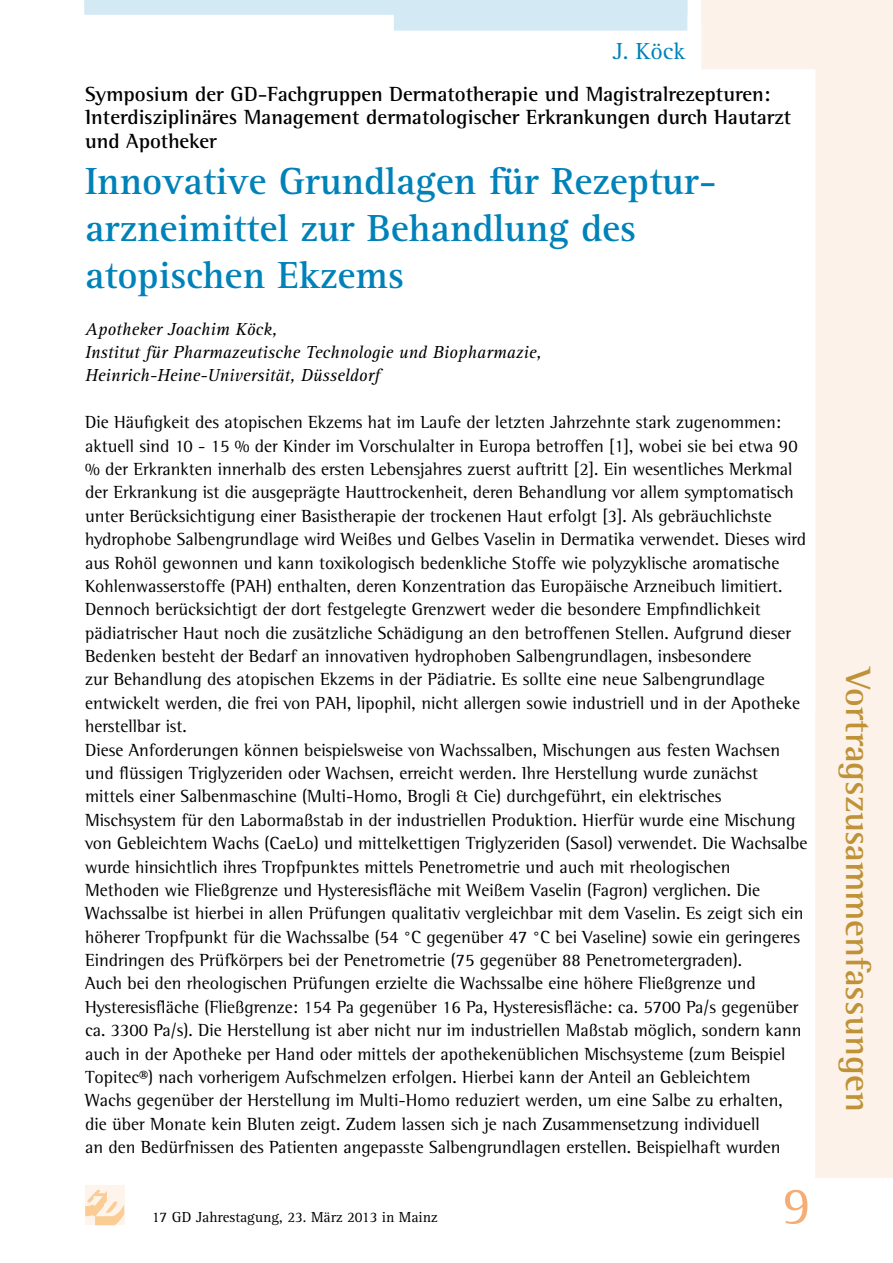
<style>
.page{position:relative;width:893px;height:1263px;background:#fff}
.page>*{position:absolute;margin:0;border:0;box-sizing:border-box;transform-origin:0 0}
.t1{font:54px "Agfa Rotis Serif";color:#f5ac75}
.t2{font:700 39px/46.8px "Agfa Rotis Serif";color:#0082b8}
.t3{font:700 36px "Agfa Rotis Semi Serif";color:#bf9237}
.t4{font:24px "Agfa Rotis Serif";color:#0082b8}
.t5{font:700 21px/23.4px "Agfa Rotis Semi Serif";color:#000}
.t6{font:18px/23.4px "Agfa Rotis Semi Serif";color:#000}
.t7{font:italic 18px/23.4px "Agfa Rotis Serif";color:#000}
.t8{font:15px "Agfa Rotis Serif";color:#000}
</style>
<div class="page">
<svg style="left:701px;top:21px;width:192px;height:1157px"></svg>
<div style="left:85px;top:1186px;width:39px;height:39px;background:#fef4eb"></div>
<svg style="left:85px;top:1189px;width:39px;height:36px"></svg>
<svg style="left:84px;top:0;width:603px;height:31px"></svg>
<div style="left:701px;top:0;width:192px;height:21px;background:#fcf2ea"></div>
<h3 class="t4" style="left:612px;top:37px;width:74px">J. Köck</h3>
<p class="t5" style="left:85px;top:82px;width:708px">Symposium der GD-Fachgruppen Dermatotherapie und Magistralrezepturen:<br>Interdisziplinäres Management dermatologischer Erkrankungen durch Hautarzt und Apotheker</p>
<h2 class="t2" style="left:85px;top:159px;width:633px">Innovative Grundlagen für Rezeptur&shy;arzneimittel zur Behandlung des atopischen Ekzems</h2>
<p class="t7" style="left:85px;top:318px;width:458px">Apotheker Joachim Köck,<br>Institut für Pharmazeutische Technologie und Biopharmazie,<br>Heinrich-Heine-Universität, Düsseldorf</p>
<p class="t6" style="left:85px;top:410px;width:724px">Die Häufigkeit des atopischen Ekzems hat im Laufe der letzten Jahrzehnte stark zugenommen: aktuell sind 10 - 15 % der Kinder im Vorschulalter in Europa betroffen [1], wobei sie bei etwa 90 % der Erkrankten innerhalb des ersten Lebensjahres zuerst auftritt [2]. Ein wesentliches Merkmal der Erkrankung ist die ausgeprägte Hauttrockenheit, deren Behandlung vor allem symptomatisch unter Berücksichtigung einer Basistherapie der trockenen Haut erfolgt [3]. Als gebräuchlichste hydrophobe Salbengrundlage wird Weißes und Gelbes Vaselin in Dermatika verwendet. Dieses wird aus Rohöl gewonnen und kann toxikologisch bedenkliche Stoffe wie polyzyklische aromatische Kohlenwasserstoffe (PAH) enthalten, deren Konzentration das Europäische Arzneibuch limitiert.<br>Dennoch berücksichtigt der dort festgelegte Grenzwert weder die besondere Empfindlichkeit pädiatrischer Haut noch die zusätzliche Schädigung an den betroffenen Stellen. Aufgrund dieser Bedenken besteht der Bedarf an innovativen hydrophoben Salbengrundlagen, insbesondere<br>zur Behandlung des atopischen Ekzems in der Pädiatrie. Es sollte eine neue Salbengrundlage entwickelt werden, die frei von PAH, lipophil, nicht allergen sowie industriell und in der Apotheke herstellbar ist.<br>Diese Anforderungen können beispielsweise von Wachssalben, Mischungen aus festen Wachsen und flüssigen Triglyzeriden oder Wachsen, erreicht werden. Ihre Herstellung wurde zunächst mittels einer Salbenmaschine (Multi-Homo, Brogli &amp; Cie) durchgeführt, ein elektrisches Mischsystem für den Labormaßstab in der industriellen Produktion. Hierfür wurde eine Mischung von Gebleichtem Wachs (CaeLo) und mittelkettigen Triglyzeriden (Sasol) verwendet. Die Wachsalbe wurde hinsichtlich ihres Tropfpunktes mittels Penetrometrie und auch mit rheologischen Methoden wie Fließgrenze und Hysteresisfläche mit Weißem Vaselin (Fagron) verglichen. Die Wachssalbe ist hierbei in allen Prüfungen qualitativ vergleichbar mit dem Vaselin. Es zeigt sich ein höherer Tropfpunkt für die Wachssalbe (54 °C gegenüber 47 °C bei Vaseline) sowie ein geringeres Eindringen des Prüfkörpers bei der Penetrometrie (75 gegenüber 88 Penetrometergraden).<br>Auch bei den rheologischen Prüfungen erzielte die Wachssalbe eine höhere Fließgrenze und Hysteresisfläche (Fließgrenze: 154 Pa gegenüber 16 Pa, Hysteresisfläche: ca. 5700 Pa/s gegenüber ca. 3300 Pa/s). Die Herstellung ist aber nicht nur im industriellen Maßstab möglich, sondern kann auch in der Apotheke per Hand oder mittels der apothekenüblichen Mischsysteme (zum Beispiel Topitec®) nach vorherigem Aufschmelzen erfolgen. Hierbei kann der Anteil an Gebleichtem<br>Wachs gegenüber der Herstellung im Multi-Homo reduziert werden, um eine Salbe zu erhalten, die über Monate kein Bluten zeigt. Zudem lassen sich je nach Zusammensetzung individuell<br>an den Bedürfnissen des Patienten angepasste Salbengrundlagen erstellen. Beispielhaft wurden</p>
<p class="t8" style="left:152px;top:1208px;width:288px">17 GD Jahrestagung, 23. März 2013 in Mainz</p>
<h1 class="t1" style="left:783px;top:1175px;width:30px">9</h1>
<h3 class="t3" style="left:880px;top:668px;width:445px;rotate:90deg">Vortragszusammenfassungen</h3>
</div>
